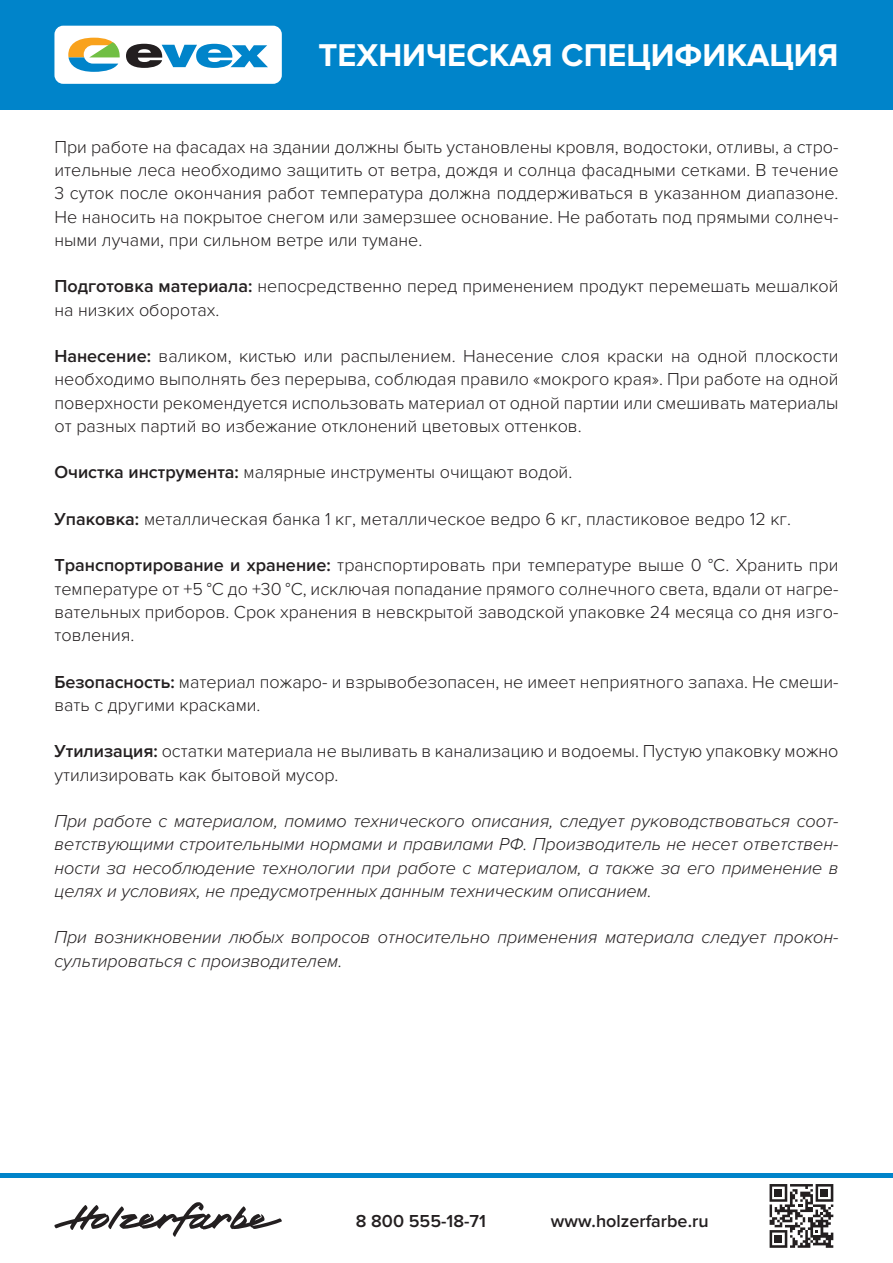
<style>
.page{position:relative;width:893px;height:1263px;background:#fff}
.page>*{position:absolute;margin:0;border:0;box-sizing:border-box;transform-origin:0 0}
.t1{font:700 32.7px "Proxima Nova";color:#fff}
.t2{font:300 18px/23.2px "Proxima Nova";color:#231f20;text-align:justify}
.t3{font:italic 300 18px/23.2px "Proxima Nova";color:#231f20;text-align:justify}
.t4{font:600 18px "Proxima Nova";color:#231f20}
.s1{font-weight:600}
</style>
<div class="page">
<div style="left:0;top:0;width:893px;height:110px;background:#0084ca"></div>
<div style="left:0;top:1173px;width:893px;height:5px;background:#0084ca"></div>
<div style="left:54px;top:26px;width:228px;height:58px;background:#fff;border-radius:9px"></div>
<svg style="left:126px;top:44px;width:142px;height:24px"></svg>
<svg style="left:68px;top:38px;width:52px;height:34px"></svg>
<svg style="left:54px;top:1202px;width:228px;height:35px"></svg>
<svg style="left:769px;top:1184px;width:64px;height:64px"></svg>
<div style="left:775px;top:1189px;width:7px;height:8px;background:#231f20"></div>
<div style="left:821px;top:1189px;width:7px;height:8px;background:#231f20"></div>
<div style="left:775px;top:1235px;width:7px;height:8px;background:#231f20"></div>
<h1 class="t1" style="left:319px;top:36px;width:521px">ТЕХНИЧЕСКАЯ СПЕЦИФИКАЦИЯ</h1>
<p class="t2" style="left:54px;top:135px;width:786px">При работе на фасадах на здании должны быть установлены кровля, водостоки, отливы, а стро&shy;ительные леса необходимо защитить от ветра, дождя и солнца фасадными сетками. В течение 3 суток после окончания работ температура должна поддерживаться в указанном диапазоне.<br>Не наносить на покрытое снегом или замерзшее основание. Не работать под прямыми солнеч&shy;ными лучами, при сильном ветре или тумане.</p>
<p class="t2" style="left:54px;top:275px;width:786px"><span class="s1">Подготовка материала:</span> непосредственно перед применением продукт перемешать мешалкой на низких оборотах.</p>
<p class="t2" style="left:54px;top:345px;width:786px"><span class="s1">Нанесение:</span> валиком, кистью или распылением. Нанесение слоя краски на одной плоскости необходимо выполнять без перерыва, соблюдая правило «мокрого края». При работе на одной поверхности рекомендуется использовать материал от одной партии или смешивать материалы от разных партий во избежание отклонений цветовых оттенков.</p>
<p class="t2" style="left:54px;top:461px;width:519px"><span class="s1">Очистка инструмента:</span> малярные инструменты очищают водой.</p>
<p class="t2" style="left:54px;top:507px;width:738px"><span class="s1">Упаковка:</span> металлическая банка 1 кг, металлическое ведро 6 кг, пластиковое ведро 12 кг.</p>
<p class="t2" style="left:54px;top:554px;width:786px"><span class="s1">Транспортирование и хранение:</span> транспортировать при температуре выше 0 °С. Хранить при температуре от +5 °С до +30 °С, исключая попадание прямого солнечного света, вдали от нагре&shy;вательных приборов. Срок хранения в невскрытой заводской упаковке 24 месяца со дня изго&shy;товления.</p>
<p class="t2" style="left:54px;top:670px;width:786px"><span class="s1">Безопасность:</span> материал пожаро- и взрывобезопасен, не имеет неприятного запаха. Не смеши&shy;вать с другими красками.</p>
<p class="t2" style="left:54px;top:740px;width:786px"><span class="s1">Утилизация:</span> остатки материала не выливать в канализацию и водоемы. Пустую упаковку можно утилизировать как бытовой мусор.</p>
<p class="t3" style="left:54px;top:810px;width:786px">При работе с материалом, помимо технического описания, следует руководствоваться соот&shy;ветствующими строительными нормами и правилами РФ. Производитель не несет ответствен&shy;ности за несоблюдение технологии при работе с материалом, а также за его применение в целях и условиях, не предусмотренных данным техническим описанием.</p>
<p class="t3" style="left:54px;top:926px;width:786px">При возникновении любых вопросов относительно применения материала следует прокон&shy;сультироваться с производителем.</p>
<p class="t4" style="left:356px;top:1210px;width:132px">8 800 555-18-71</p>
<p class="t4" style="left:551px;top:1210px;width:159px">www.holzerfarbe.ru</p>
</div>
